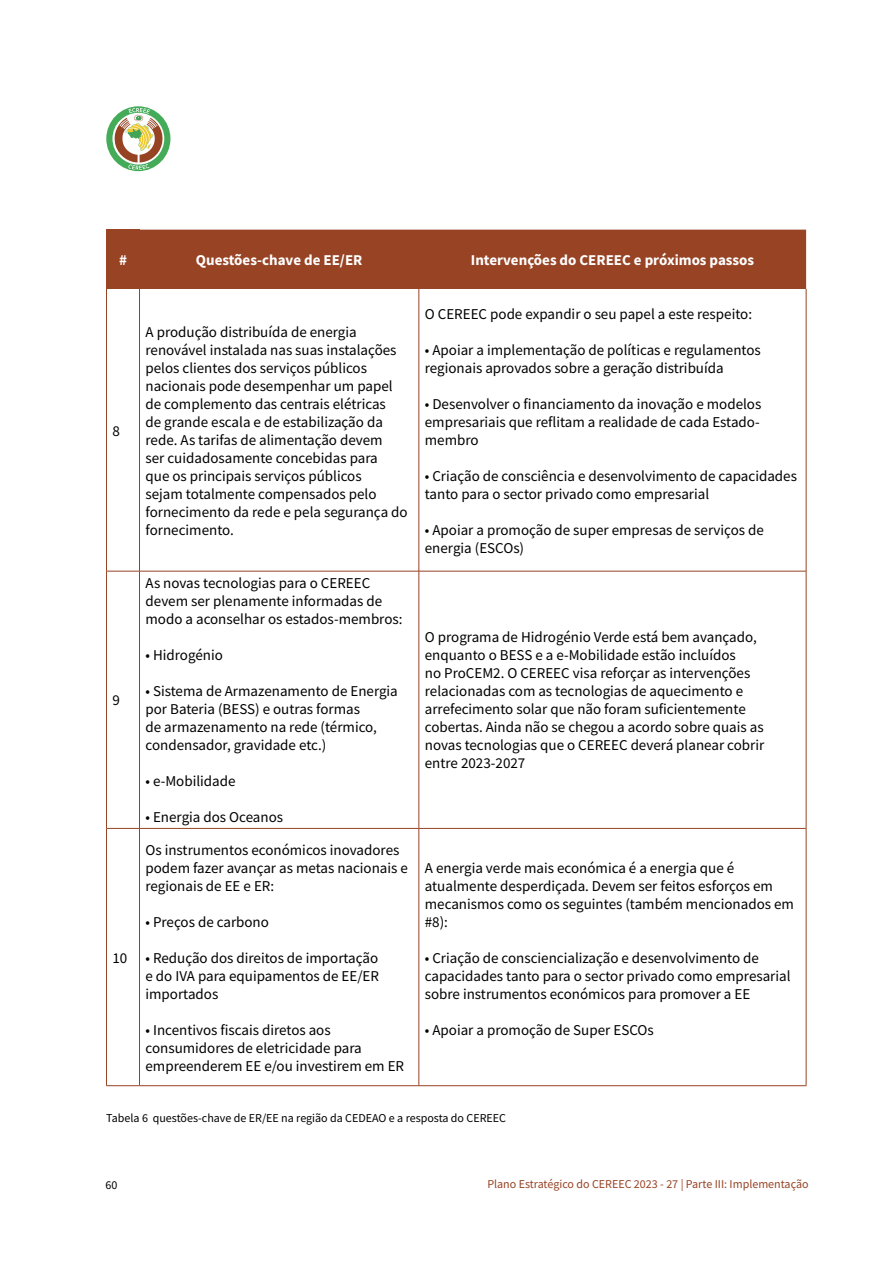
<style>
.page{position:relative;width:893px;height:1263px;background:#fff}
.page>*{position:absolute;margin:0;border:0;box-sizing:border-box;transform-origin:0 0}
.t1{font:15px/18px "Source Sans Pro";color:#000}
.t2{font:700 15px "Source Sans Pro";color:#fff}
.t3{font:12px "Source Sans Pro";color:#000}
.t4{font:12px "Source Sans Pro";color:#974324}
</style>
<div class="page">
<svg style="left:106px;top:106px;width:64px;height:65px"></svg>
<div style="left:106px;top:230px;width:34px;height:59px;background:#974324"></div>
<div style="left:140px;top:230px;width:666px;height:59px;background:#974324"></div>
<hr style="left:107px;top:828px;width:32px;height:1px;background:#974324">
<hr style="left:140px;top:828px;width:279px;height:1px;background:#974324">
<hr style="left:419px;top:828px;width:387px;height:1px;background:#974324">
<hr style="left:106px;top:1085px;width:34px;height:1px;background:#974324">
<hr style="left:139px;top:1085px;width:280px;height:1px;background:#974324">
<hr style="left:419px;top:1085px;width:387px;height:1px;background:#974324">
<hr style="left:106px;top:289px;width:1px;height:282px;background:#974324">
<hr style="left:139px;top:289px;width:1px;height:282px;background:#974324">
<hr style="left:419px;top:289px;width:1px;height:282px;background:#974324">
<hr style="left:106px;top:571px;width:34px;height:1px;background:#974324">
<hr style="left:139px;top:571px;width:280px;height:1px;background:#974324">
<hr style="left:806px;top:289px;width:1px;height:282px;background:#974324">
<hr style="left:106px;top:571px;width:1px;height:257px;background:#974324">
<hr style="left:139px;top:571px;width:1px;height:257px;background:#974324">
<hr style="left:419px;top:571px;width:387px;height:1px;background:#974324">
<hr style="left:419px;top:571px;width:1px;height:257px;background:#974324">
<hr style="left:806px;top:571px;width:1px;height:257px;background:#974324">
<hr style="left:106px;top:828px;width:1px;height:257px;background:#974324">
<hr style="left:139px;top:828px;width:1px;height:257px;background:#974324">
<hr style="left:419px;top:828px;width:1px;height:257px;background:#974324">
<hr style="left:806px;top:828px;width:1px;height:257px;background:#974324">
<p class="t2" style="left:119px;top:250px;width:9px">#</p>
<p class="t2" style="left:196px;top:250px;width:168px">Questões-chave de EE/ER</p>
<p class="t2" style="left:471px;top:250px;width:285px">Intervenções do CEREEC e próximos passos</p>
<p class="t1" style="left:112px;top:421px;width:9px">8</p>
<p class="t1" style="left:112px;top:691px;width:9px">9</p>
<p class="t1" style="left:112px;top:949px;width:16px">10</p>
<p class="t1" style="left:146px;top:322px;width:264px">A produção distribuída de energia renovável instalada nas suas instalações pelos clientes dos serviços públicos nacionais pode desempenhar um papel de complemento das centrais elétricas<br>de grande escala e de estabilização da rede. As tarifas de alimentação devem<br>ser cuidadosamente concebidas para<br>que os principais serviços públicos<br>sejam totalmente compensados pelo fornecimento da rede e pela segurança do fornecimento.</p>
<p class="t1" style="left:146px;top:574px;width:258px">As novas tecnologias para o CEREEC devem ser plenamente informadas de modo a aconselhar os estados-membros:</p>
<p class="t1" style="left:146px;top:646px;width:79px">• Hidrogénio</p>
<p class="t1" style="left:146px;top:682px;width:254px">• Sistema de Armazenamento de Energia por Bateria (BESS) e outras formas<br>de armazenamento na rede (térmico, condensador, gravidade etc.)</p>
<p class="t1" style="left:146px;top:772px;width:92px">• e-Mobilidade</p>
<p class="t1" style="left:146px;top:808px;width:139px">• Energia dos Oceanos</p>
<p class="t1" style="left:146px;top:841px;width:264px">Os instrumentos económicos inovadores podem fazer avançar as metas nacionais e regionais de EE e ER:</p>
<p class="t1" style="left:146px;top:913px;width:125px">• Preços de carbono</p>
<p class="t1" style="left:146px;top:949px;width:235px;text-align:justify">• Redução dos direitos de importação e do IVA para equipamentos de EE/ER importados</p>
<p class="t1" style="left:146px;top:1021px;width:260px">• Incentivos fiscais diretos aos consumidores de eletricidade para empreenderem EE e/ou investirem em ER</p>
<p class="t1" style="left:425px;top:304px;width:329px">O CEREEC pode expandir o seu papel a este respeito:</p>
<p class="t1" style="left:425px;top:340px;width:337px">• Apoiar a implementação de políticas e regulamentos regionais aprovados sobre a geração distribuída</p>
<p class="t1" style="left:425px;top:394px;width:338px;text-align:justify">• Desenvolver o financiamento da inovação e modelos empresariais que reflitam a realidade de cada Estado&shy;membro</p>
<p class="t1" style="left:425px;top:466px;width:374px">• Criação de consciência e desenvolvimento de capacidades tanto para o sector privado como empresarial</p>
<p class="t1" style="left:425px;top:520px;width:341px">• Apoiar a promoção de super empresas de serviços de energia (ESCOs)</p>
<p class="t1" style="left:425px;top:628px;width:341px">O programa de Hidrogénio Verde está bem avançado, enquanto o BESS e a e-Mobilidade estão incluídos<br>no ProCEM2. O CEREEC visa reforçar as intervenções relacionadas com as tecnologias de aquecimento e arrefecimento solar que não foram suficientemente cobertas. Ainda não se chegou a acordo sobre quais as novas tecnologias que o CEREEC deverá planear cobrir entre 2023-2027</p>
<p class="t1" style="left:425px;top:859px;width:371px">A energia verde mais económica é a energia que é atualmente desperdiçada. Devem ser feitos esforços em mecanismos como os seguintes (também mencionados em #8):</p>
<p class="t1" style="left:425px;top:949px;width:367px">• Criação de consciencialização e desenvolvimento de capacidades tanto para o sector privado como empresarial sobre instrumentos económicos para promover a EE</p>
<p class="t1" style="left:425px;top:1021px;width:230px">• Apoiar a promoção de Super ESCOs</p>
<p class="t3" style="left:106px;top:1110px;width:401px">Tabela 6 questões-chave de ER/EE na região da CEDEAO e a resposta do CEREEC</p>
<p class="t3" style="left:106px;top:1177px;width:13px">60</p>
<p class="t4" style="left:487px;top:1176px;width:323px">Plano Estratégico do CEREEC 2023 - 27 | Parte III: Implementação</p>
</div>
